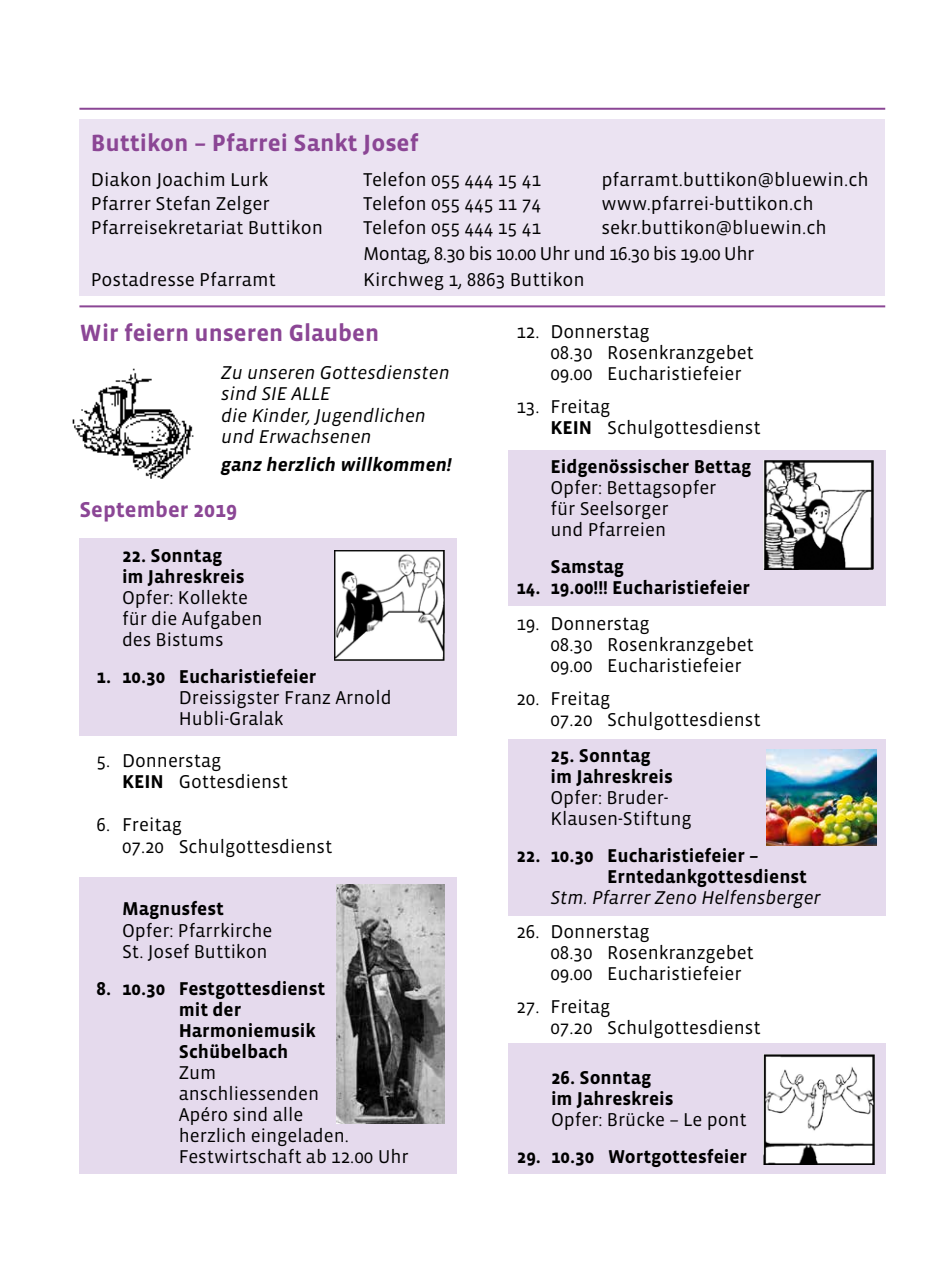
<style>
.page{position:relative;width:942px;height:1276px;background:#fff}
.page>*{position:absolute;margin:0;border:0;box-sizing:border-box;transform-origin:0 0}
.t1{font:700 24px "Vista Sans";color:#8b4695}
.t2{font:700 22px "Vista Sans";color:#8b4695}
.t3{font:19px/21px "Vista Sans";color:#000}
.t4{font:700 19px/21px "Vista Sans";color:#000}
.t5{font:italic 19px/21.4px "Vista Sans";color:#000}
.t6{font:19px/26px "Vista Sans";letter-spacing:-.03em;color:#000}
.t7{font:italic 700 19px "Vista Sans";color:#000}
.s1{font-weight:700}
</style>
<div class="page">
<hr style="left:79px;top:108px;width:805px;height:2px;background:#8b4695">
<img style="left:72px;top:368px;width:122px;height:111px">
<div style="left:79px;top:119px;width:805px;height:177px;background:#ebe3f2"></div>
<hr style="left:79px;top:305px;width:805px;height:2px;background:#8b4695">
<div style="left:79px;top:878px;width:377px;height:296px;background:#e5daed"></div>
<div style="left:79px;top:538px;width:377px;height:198px;background:#e5daed"></div>
<div style="left:507px;top:450px;width:377px;height:156px;background:#e5daed"></div>
<div style="left:508px;top:1043px;width:377px;height:131px;background:#e5daed"></div>
<div style="left:507px;top:739px;width:377px;height:176px;background:#e5daed"></div>
<img style="left:334px;top:550px;width:110px;height:110px">
<img style="left:336px;top:884px;width:108px;height:239px">
<img style="left:766px;top:749px;width:110px;height:96px">
<img style="left:763px;top:460px;width:110px;height:109px">
<img style="left:763px;top:1054px;width:111px;height:110px">
<p class="t1" style="left:91px;top:130px;width:329px">Buttikon – Pfarrei Sankt Josef</p>
<p class="t3" style="left:91px;top:170px;width:179px">Diakon Joachim Lurk</p>
<p class="t3" style="left:363px;top:170px;width:179px">Telefon 055 444 15 41</p>
<p class="t3" style="left:601px;top:170px;width:269px">pfarramt.buttikon@bluewin.ch</p>
<p class="t3" style="left:91px;top:194px;width:180px">Pfarrer Stefan Zelger</p>
<p class="t3" style="left:363px;top:194px;width:179px">Telefon 055 445 11 74</p>
<p class="t3" style="left:601px;top:194px;width:214px">www.pfarrei-buttikon.ch</p>
<p class="t3" style="left:91px;top:218px;width:234px">Pfarreisekretariat Buttikon</p>
<p class="t3" style="left:363px;top:218px;width:179px">Telefon 055 444 15 41</p>
<p class="t6" style="left:363px;top:215px;width:465px;text-indent:238px">sekr.buttikon@bluewin.ch<br>Montag, 8.30 bis 10.00 Uhr und 16.30 bis 19.00 Uhr</p>
<p class="t3" style="left:91px;top:270px;width:187px">Postadresse Pfarramt</p>
<p class="t3" style="left:363px;top:270px;width:223px">Kirchweg 1, 8863 Buttikon</p>
<p class="t1" style="left:79px;top:321px;width:301px">Wir feiern unseren Glauben</p>
<p class="t5" style="left:221px;top:362px;width:230px">Zu unseren Gottesdiensten sind SIE ALLE<br>die Kinder, Jugendlichen und Erwachsenen</p>
<p class="t7" style="left:221px;top:455px;width:232px">ganz herzlich willkommen!</p>
<p class="t2" style="left:79px;top:498px;width:159px">September 2019</p>
<p class="t4" style="left:122px;top:545px;width:124px">22. Sonntag im Jahreskreis</p>
<p class="t3" style="left:122px;top:587px;width:142px">Opfer: Kollekte für die Aufgaben des Bistums</p>
<p class="t4" style="left:96px;top:666px;width:221px">1. 10.30 Eucharistiefeier</p>
<p class="t3" style="left:179px;top:687px;width:214px">Dreissigster Franz Arnold<br>Hubli-Gralak</p>
<p class="t3" style="left:122px;top:750px;width:167px;text-indent:-25px">5. Donnerstag<br><span class="s1">KEIN</span> Gottesdienst</p>
<p class="t3" style="left:122px;top:814px;width:212px;text-indent:-25px">6. Freitag<br>07.20 Schulgottesdienst</p>
<p class="t4" style="left:122px;top:899px;width:103px">Magnusfest</p>
<p class="t3" style="left:122px;top:920px;width:152px">Opfer: Pfarrkirche<br>St. Josef Buttikon</p>
<p class="t4" style="left:179px;top:978px;width:148px;text-indent:-82px">8. 10.30 Festgottesdienst mit der<br>Harmoniemusik<br>Schübelbach</p>
<p class="t3" style="left:179px;top:1062px;width:231px">Zum<br>anschliessenden<br>Apéro sind alle<br>herzlich eingeladen.<br>Festwirtschaft ab 12.00 Uhr</p>
<p class="t3" style="left:550px;top:321px;width:205px;text-indent:-34px">12. Donnerstag<br>08.30 Rosenkranzgebet<br>09.00 Eucharistiefeier</p>
<p class="t3" style="left:550px;top:396px;width:212px;text-indent:-34px">13. Freitag<br><span class="s1">KEIN</span> Schulgottesdienst</p>
<p class="t4" style="left:550px;top:457px;width:202px">Eidgenössischer Bettag</p>
<p class="t3" style="left:550px;top:478px;width:167px">Opfer: Bettagsopfer für Seelsorger<br>und Pfarreien</p>
<p class="t4" style="left:550px;top:557px;width:75px">Samstag</p>
<p class="t4" style="left:516px;top:578px;width:235px">14. 19.00!!! Eucharistiefeier</p>
<p class="t3" style="left:550px;top:613px;width:205px;text-indent:-34px">19. Donnerstag<br>08.30 Rosenkranzgebet<br>09.00 Eucharistiefeier</p>
<p class="t3" style="left:550px;top:688px;width:212px;text-indent:-34px">20. Freitag<br>07.20 Schulgottesdienst</p>
<p class="t4" style="left:550px;top:746px;width:124px">25. Sonntag im Jahreskreis</p>
<p class="t3" style="left:550px;top:788px;width:143px">Opfer: Bruder-<br>Klausen-Stiftung</p>
<p class="t4" style="left:607px;top:846px;width:201px;text-indent:-91px">22. 10.30 Eucharistiefeier –<br>Erntedankgottesdienst</p>
<p class="t5" style="left:550px;top:887px;width:272px">Stm. Pfarrer Zeno Helfensberger</p>
<p class="t3" style="left:550px;top:921px;width:205px;text-indent:-34px">26. Donnerstag<br>08.30 Rosenkranzgebet<br>09.00 Eucharistiefeier</p>
<p class="t3" style="left:550px;top:997px;width:212px;text-indent:-34px">27. Freitag<br>07.20 Schulgottesdienst</p>
<p class="t4" style="left:550px;top:1067px;width:124px">26. Sonntag im Jahreskreis</p>
<p class="t3" style="left:550px;top:1109px;width:197px">Opfer: Brücke – Le pont</p>
<p class="t4" style="left:516px;top:1146px;width:232px">29. 10.30 Wortgottesfeier</p>
</div>
